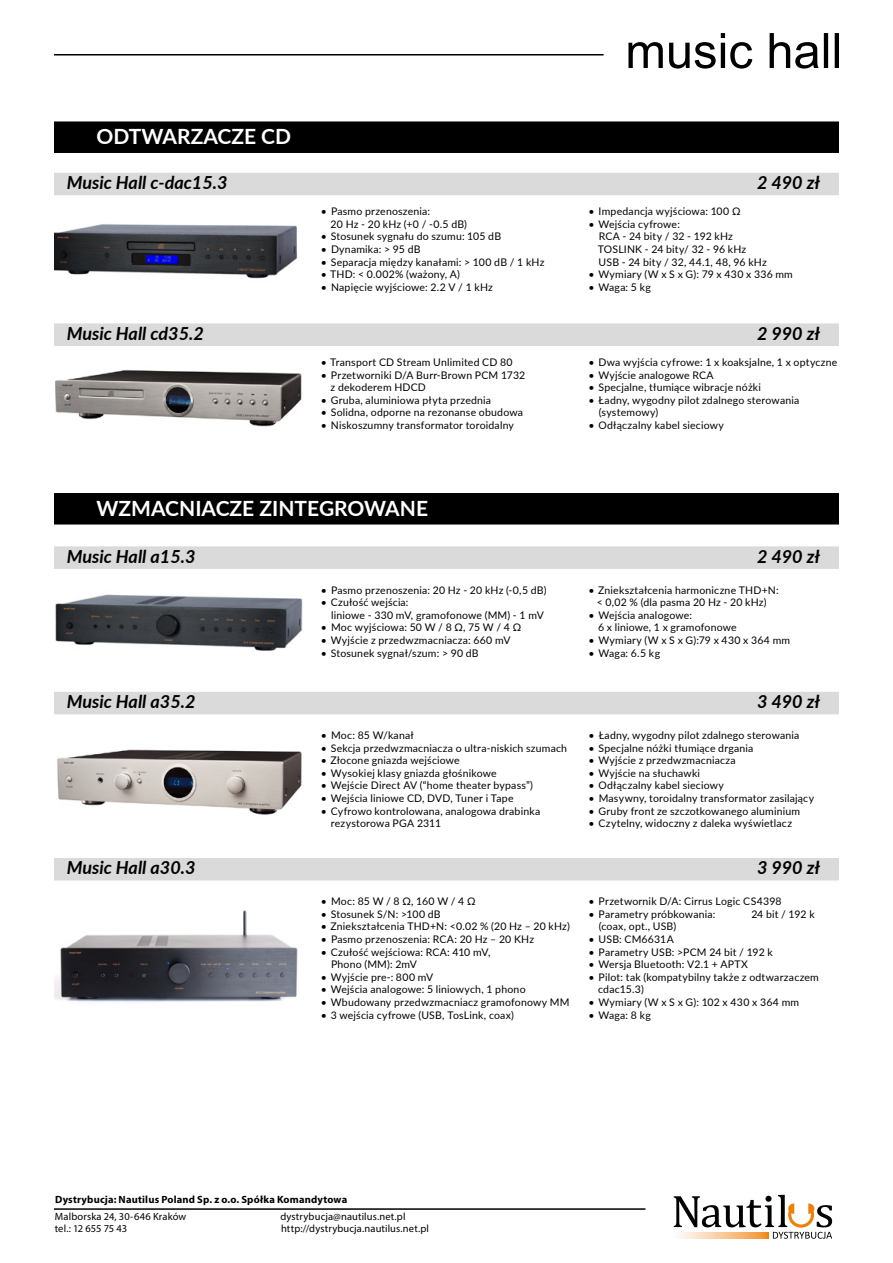
<style>
.page{position:relative;width:893px;height:1263px;background:#fff}
.page>*{position:absolute;margin:0;border:0;box-sizing:border-box;transform-origin:0 0}
.t1{font:700 21px "Lato";color:#fff}
.t2{font:italic 700 18px "Lato";color:#000}
.t3{font:10.5px/12.6px "Lato";letter-spacing:.02em;color:#000}
.t4{font:10.5px/12.6px "Myriad Pro";letter-spacing:.01em;color:#000}
.t5{font:700 10.5px "Myriad Pro";letter-spacing:.02em;color:#000}
</style>
<div class="page">
<svg style="left:674px;top:1195px;width:158px;height:44px"></svg>
<svg style="left:674px;top:1232px;width:95px;height:6px"></svg>
<hr style="left:54px;top:1208px;width:591px;height:2px;background:#000">
<hr style="left:54px;top:54px;width:550px;height:2px;background:#000">
<svg style="left:628px;top:33px;width:211px;height:36px"></svg>
<div style="left:54px;top:173px;width:785px;height:22px;background:#dadada"></div>
<div style="left:54px;top:546px;width:785px;height:23px;background:#dadada"></div>
<div style="left:54px;top:692px;width:785px;height:22px;background:#dadada"></div>
<div style="left:54px;top:858px;width:785px;height:22px;background:#dadada"></div>
<div style="left:54px;top:323px;width:785px;height:23px;background:#dadada"></div>
<img style="left:54px;top:224px;width:243px;height:55px">
<img style="left:55px;top:594px;width:248px;height:57px">
<img style="left:57px;top:749px;width:245px;height:66px">
<img style="left:54px;top:910px;width:244px;height:92px">
<img style="left:55px;top:370px;width:247px;height:57px">
<div style="left:54px;top:121px;width:785px;height:32px;background:#000"></div>
<div style="left:54px;top:493px;width:785px;height:31px;background:#000"></div>
<h1 class="t1" style="left:97px;top:121px;width:196px">ODTWARZACZE CD</h1>
<h2 class="t2" style="left:67px;top:169px;width:162px">Music Hall c-dac15.3</h2>
<h2 class="t2" style="left:757px;top:169px;width:64px">2 490 zł</h2>
<p class="t3" style="left:331px;top:205px;width:138px;text-indent:-10px">• Pasmo przenoszenia:<br>20 Hz - 20 kHz (+0 / -0.5 dB)</p>
<p class="t3" style="left:321px;top:230px;width:182px">• Stosunek sygnału do szumu: 105 dB</p>
<p class="t3" style="left:321px;top:242px;width:101px">• Dynamika: &gt; 95 dB</p>
<p class="t3" style="left:321px;top:255px;width:225px">• Separacja między kanałami: &gt; 100 dB / 1 kHz</p>
<p class="t3" style="left:321px;top:268px;width:141px">• THD: &lt; 0.002% (ważony, A)</p>
<p class="t3" style="left:321px;top:280px;width:173px">• Napięcie wyjściowe: 2.2 V / 1 kHz</p>
<p class="t3" style="left:589px;top:205px;width:153px">• Impedancja wyjściowa: 100 Ω</p>
<p class="t3" style="left:598px;top:217px;width:170px;text-indent:-9px">• Wejścia cyfrowe:<br>RCA - 24 bity / 32 - 192 kHz<br>TOSLINK - 24 bity/ 32 - 96 kHz<br>USB - 24 bity / 32, 44.1, 48, 96 kHz</p>
<p class="t3" style="left:589px;top:268px;width:206px">• Wymiary (W x S x G): 79 x 430 x 336 mm</p>
<p class="t3" style="left:589px;top:280px;width:64px">• Waga: 5 kg</p>
<h2 class="t2" style="left:67px;top:320px;width:139px">Music Hall cd35.2</h2>
<h2 class="t2" style="left:757px;top:320px;width:64px">2 990 zł</h2>
<p class="t3" style="left:321px;top:355px;width:193px">• Transport CD Stream Unlimited CD 80</p>
<p class="t3" style="left:331px;top:368px;width:196px;text-indent:-10px">• Przetworniki D/A Burr-Brown PCM 1732 z dekoderem HDCD</p>
<p class="t3" style="left:321px;top:393px;width:172px">• Gruba, aluminiowa płyta przednia</p>
<p class="t3" style="left:321px;top:406px;width:204px">• Solidna, odporne na rezonanse obudowa</p>
<p class="t3" style="left:321px;top:418px;width:195px">• Niskoszumny transformator toroidalny</p>
<h1 class="t1" style="left:97px;top:493px;width:333px">WZMACNIACZE ZINTEGROWANE</h1>
<p class="t3" style="left:588px;top:355px;width:250px">• Dwa wyjścia cyfrowe: 1 x koaksjalne, 1 x optyczne</p>
<p class="t3" style="left:588px;top:368px;width:127px">• Wyjście analogowe RCA</p>
<p class="t3" style="left:588px;top:381px;width:174px">• Specjalne, tłumiące wibracje nóżki</p>
<p class="t3" style="left:599px;top:393px;width:202px;text-indent:-10px">• Ładny, wygodny pilot zdalnego sterowania (systemowy)</p>
<p class="t3" style="left:588px;top:418px;width:137px">• Odłączalny kabel sieciowy</p>
<h2 class="t2" style="left:67px;top:543px;width:130px">Music Hall a15.3</h2>
<h2 class="t2" style="left:757px;top:543px;width:64px">2 490 zł</h2>
<p class="t3" style="left:321px;top:583px;width:227px">• Pasmo przenoszenia: 20 Hz - 20 kHz (-0,5 dB)</p>
<p class="t3" style="left:331px;top:596px;width:214px;text-indent:-10px">• Czułość wejścia:<br>liniowe - 330 mV, gramofonowe (MM) - 1 mV</p>
<p class="t3" style="left:321px;top:621px;width:202px">• Moc wyjściowa: 50 W / 8 Ω, 75 W / 4 Ω</p>
<p class="t3" style="left:321px;top:633px;width:191px">• Wyjście z przedwzmacniacza: 660 mV</p>
<p class="t3" style="left:321px;top:646px;width:159px">• Stosunek sygnał/szum: &gt; 90 dB</p>
<p class="t3" style="left:589px;top:583px;width:192px;text-align:center">• Zniekształcenia harmoniczne THD+N: &lt; 0,02 % (dla pasma 20 Hz - 20 kHz)</p>
<p class="t3" style="left:598px;top:608px;width:140px;text-indent:-9px">• Wejścia analogowe:<br>6 x liniowe, 1 x gramofonowe</p>
<p class="t3" style="left:589px;top:633px;width:203px">• Wymiary (W x S x G):79 x 430 x 364 mm</p>
<p class="t3" style="left:589px;top:646px;width:73px">• Waga: 6.5 kg</p>
<h2 class="t2" style="left:67px;top:688px;width:130px">Music Hall a35.2</h2>
<h2 class="t2" style="left:757px;top:688px;width:64px">3 490 zł</h2>
<p class="t3" style="left:321px;top:728px;width:94px">• Moc: 85 W/kanał</p>
<p class="t3" style="left:321px;top:741px;width:248px">• Sekcja przedwzmacniacza o ultra-niskich szumach</p>
<p class="t3" style="left:321px;top:754px;width:140px">• Złocone gniazda wejściowe</p>
<p class="t3" style="left:321px;top:766px;width:177px">• Wysokiej klasy gniazda głośnikowe</p>
<p class="t3" style="left:321px;top:779px;width:214px">• Wejście Direct AV (“home theater bypass”)</p>
<p class="t3" style="left:321px;top:791px;width:194px">• Wejścia liniowe CD, DVD, Tuner i Tape</p>
<p class="t3" style="left:331px;top:804px;width:211px;text-indent:-10px">• Cyfrowo kontrolowana, analogowa drabinka rezystorowa PGA 2311</p>
<p class="t3" style="left:589px;top:728px;width:212px">• Ładny, wygodny pilot zdalnego sterowania</p>
<p class="t3" style="left:589px;top:741px;width:166px">• Specjalne nóżki tłumiące drgania</p>
<p class="t3" style="left:589px;top:754px;width:149px">• Wyjście z przedwzmacniacza</p>
<p class="t3" style="left:589px;top:766px;width:113px">• Wyjście na słuchawki</p>
<p class="t3" style="left:589px;top:779px;width:137px">• Odłączalny kabel sieciowy</p>
<p class="t3" style="left:589px;top:791px;width:227px">• Masywny, toroidalny transformator zasilający</p>
<p class="t3" style="left:589px;top:804px;width:213px">• Gruby front ze szczotkowanego aluminium</p>
<p class="t3" style="left:589px;top:817px;width:205px">• Czytelny, widoczny z daleka wyświetlacz</p>
<h2 class="t2" style="left:67px;top:854px;width:130px">Music Hall a30.3</h2>
<h2 class="t2" style="left:757px;top:854px;width:64px">3 990 zł</h2>
<p class="t3" style="left:321px;top:894px;width:156px">• Moc: 85 W / 8 Ω, 160 W / 4 Ω</p>
<p class="t3" style="left:321px;top:907px;width:121px">• Stosunek S/N: &gt;100 dB</p>
<p class="t3" style="left:321px;top:920px;width:250px">• Zniekształcenia THD+N: &lt;0.02 % (20 Hz – 20 kHz)</p>
<p class="t3" style="left:321px;top:932px;width:215px">• Pasmo przenoszenia: RCA: 20 Hz – 20 KHz</p>
<p class="t3" style="left:331px;top:945px;width:161px;text-indent:-10px">• Czułość wejściowa: RCA: 410 mV,<br>Phono (MM): 2mV</p>
<p class="t3" style="left:321px;top:970px;width:114px">• Wyjście pre-: 800 mV</p>
<p class="t3" style="left:321px;top:983px;width:206px">• Wejścia analogowe: 5 liniowych, 1 phono</p>
<p class="t3" style="left:321px;top:995px;width:250px">• Wbudowany przedwzmacniacz gramofonowy MM</p>
<p class="t3" style="left:321px;top:1008px;width:195px">• 3 wejścia cyfrowe (USB, TosLink, coax)</p>
<p class="t3" style="left:588px;top:894px;width:195px">• Przetwornik D/A: Cirrus Logic CS4398</p>
<p class="t3" style="left:588px;top:907px;width:128px">• Parametry próbkowania:</p>
<p class="t3" style="left:751px;top:907px;width:65px">24 bit / 192 k</p>
<p class="t3" style="left:599px;top:920px;width:79px">(coax, opt., USB)</p>
<p class="t3" style="left:588px;top:932px;width:87px">• USB: CM6631A</p>
<p class="t3" style="left:588px;top:945px;width:186px">• Parametry USB: &gt;PCM 24 bit / 192 k</p>
<p class="t3" style="left:588px;top:957px;width:161px">• Wersja Bluetooth: V2.1 + APTX</p>
<p class="t3" style="left:598px;top:970px;width:222px;text-indent:-10px">• Pilot: tak (kompatybilny także z odtwarzaczem cdac15.3)</p>
<p class="t3" style="left:588px;top:995px;width:212px">• Wymiary (W x S x G): 102 x 430 x 364 mm</p>
<p class="t3" style="left:588px;top:1008px;width:64px">• Waga: 8 kg</p>
<p class="t5" style="left:55px;top:1192px;width:294px">Dystrybucja: Nautilus Poland Sp. z o.o. Spółka Komandytowa</p>
<p class="t4" style="left:55px;top:1209px;width:133px">Malborska 24, 30-646 Kraków tel.: 12 655 75 43</p>
<p class="t4" style="left:280px;top:1209px;width:150px">dystrybucja@nautilus.net.pl http://dystrybucja.nautilus.net.pl</p>
</div>
